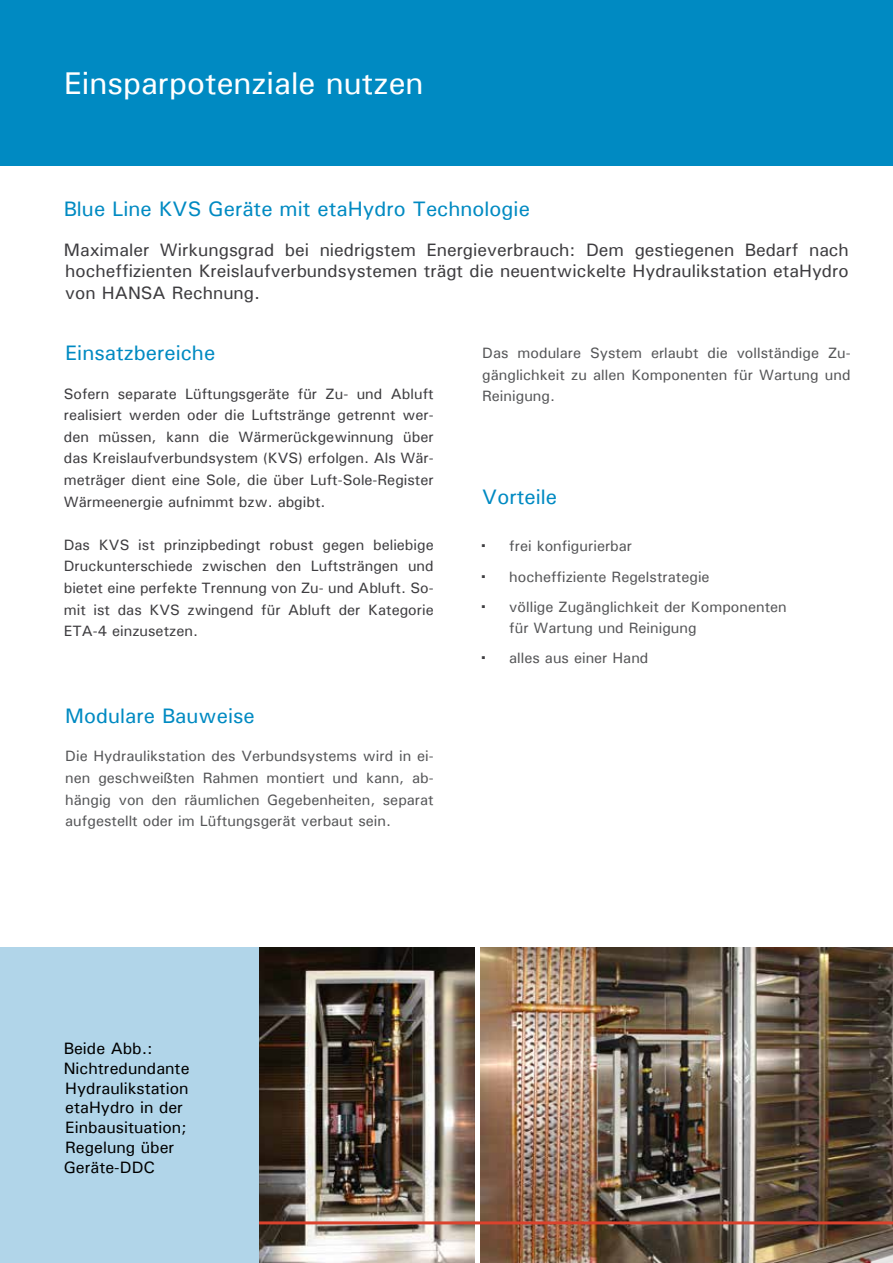
<style>
.page{position:relative;width:893px;height:1263px;background:#fff}
.page>*{position:absolute;margin:0;border:0;box-sizing:border-box;transform-origin:0 0}
.t1{font:500 31.5px "Univers";color:#fff}
.t2{font:500 21px "Univers";color:#008ac2}
.t3{font:500 18px/21.6px "Univers";color:#3e3d40;text-align:justify}
.t4{font:500 16.5px/19.8px "Univers";color:#000}
.t5{font:500 15px/21.6px "Univers";color:#3e3d40;text-align:justify}
.t6{font:500 15px/21.6px "Univers";color:#555658;text-align:justify}
</style>
<div class="page">
<div style="left:0;top:0;width:893px;height:166px;background:#008ac2"></div>
<img style="left:481px;top:1226px;width:412px;height:37px">
<img style="left:258px;top:1226px;width:216px;height:37px">
<img style="left:258px;top:947px;width:635px;height:279px">
<div style="left:0;top:947px;width:258px;height:316px;background:#b1d5e9"></div>
<h1 class="t1" style="left:64px;top:63px;width:361px">Einsparpotenziale nutzen</h1>
<h2 class="t2" style="left:64px;top:195px;width:468px">Blue Line KVS Geräte mit etaHydro Technologie</h2>
<p class="t3" style="left:64px;top:238px;width:787px">Maximaler Wirkungsgrad bei niedrigstem Energieverbrauch: Dem gestiegenen Bedarf nach hocheffizienten Kreislaufverbundsystemen trägt die neuentwickelte Hydraulikstation etaHydro von HANSA Rechnung.</p>
<h2 class="t2" style="left:65px;top:339px;width:151px">Einsatzbereiche</h2>
<p class="t5" style="left:64px;top:382px;width:371px">Sofern separate Lüftungsgeräte für Zu- und Abluft realisiert werden oder die Luftstränge getrennt wer&shy;den müssen, kann die Wärmerückgewinnung über das Kreislaufverbundsystem (KVS) erfolgen. Als Wär&shy;meträger dient eine Sole, die über Luft-Sole-Register Wärmeenergie aufnimmt bzw. abgibt.</p>
<p class="t5" style="left:64px;top:534px;width:371px">Das KVS ist prinzipbedingt robust gegen beliebige Druckunterschiede zwischen den Luftsträngen und bietet eine perfekte Trennung von Zu- und Abluft. So&shy;mit ist das KVS zwingend für Abluft der Kategorie ETA-4 einzusetzen.</p>
<h2 class="t2" style="left:65px;top:702px;width:191px">Modulare Bauweise</h2>
<p class="t6" style="left:65px;top:745px;width:370px">Die Hydraulikstation des Verbundsystems wird in ei&shy;nen geschweißten Rahmen montiert und kann, ab&shy;hängig von den räumlichen Gegebenheiten, separat aufgestellt oder im Lüftungsgerät verbaut sein.</p>
<p class="t6" style="left:482px;top:342px;width:370px">Das modulare System erlaubt die vollständige Zu&shy;gänglichkeit zu allen Komponenten für Wartung und Reinigung.</p>
<h2 class="t2" style="left:482px;top:484px;width:76px">Vorteile</h2>
<p class="t6" style="left:509px;top:531px;width:279px;line-height:30.2px;text-align:left">frei konfigurierbar<br>hocheffiziente Regelstrategie<br>völlige Zugänglichkeit der Komponenten</p>
<p class="t6" style="left:509px;top:613px;width:189px;line-height:30.2px">für Wartung und Reinigung alles aus einer Hand</p>
<p class="t4" style="left:64px;top:1038px;width:127px">Beide Abb.:<br>Nichtredundante<br>Hydraulikstation etaHydro in der<br>Einbausituation;<br>Regelung über<br>Geräte-DDC</p>
</div>
